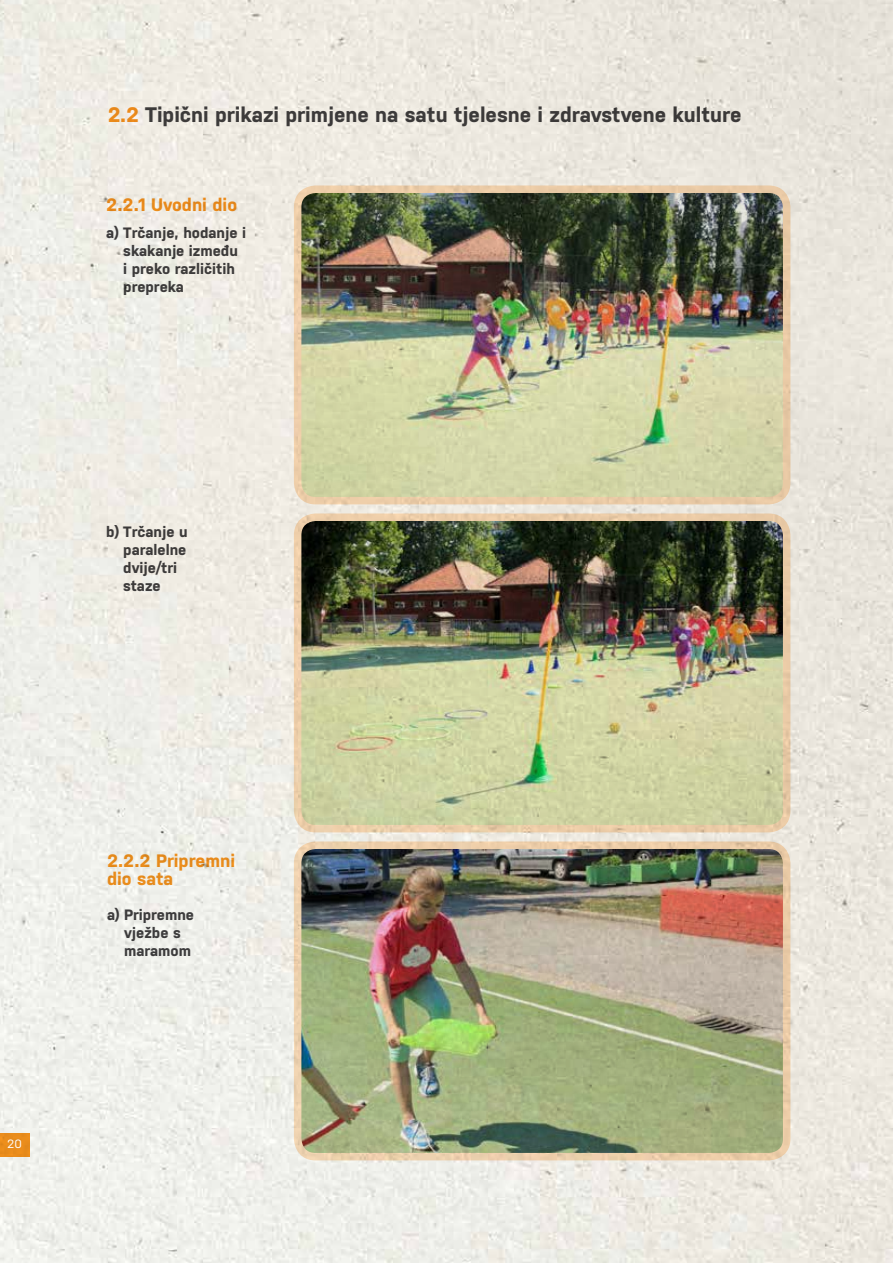
<style>
.page{position:relative;width:893px;height:1263px;background:#fff}
.page>*{position:absolute;margin:0;border:0;box-sizing:border-box;transform-origin:0 0}
.t1{font:700 21px "Nudista";color:#414042}
.t2{font:700 18px/18px "Nudista";color:#f7941e}
.t3{font:700 15px/18px "Nudista";color:#414042}
.t4{font:12px "Nudista";color:#fff}
.s1{color:#f7941e}
.s2{color:#fff}
</style>
<div class="page">
<img style="left:0;top:0;width:893px;height:1263px">
<div style="left:0;top:1133px;width:29px;height:24px;background:#e98c1b"></div>
<img style="left:298px;top:189px;width:489px;height:312px">
<div style="left:294px;top:185px;width:496px;height:319px;border:8px solid #fee0bf;border-radius:18px"></div>
<img style="left:298px;top:517px;width:489px;height:312px">
<div style="left:294px;top:513px;width:496px;height:319px;border:8px solid #fee0bf;border-radius:18px"></div>
<img style="left:298px;top:845px;width:489px;height:312px">
<div style="left:294px;top:841px;width:496px;height:319px;border:8px solid #fee0bf;border-radius:18px"></div>
<h1 class="t1" style="left:107px;top:99px;width:636px"><span class="s1">2.2</span> Tipični prikazi primjene na satu tjelesne i zdravstvene kulture</h1>
<p class="t2" style="left:106px;top:194px;width:164px">2.2.1 Uvodni dio <span class="s2">sat</span></p>
<p class="t3" style="left:123px;top:222px;width:124px;text-indent:-17px">a) Trčanje, hodanje i skakanje između<br>i preko različitih prepreka</p>
<p class="t3" style="left:123px;top:522px;width:66px;text-indent:-17px">b) Trčanje u paralelne dvije/tri staze</p>
<p class="t4" style="left:7px;top:1135px;width:16px">20</p>
<p class="t2" style="left:107px;top:850px;width:130px">2.2.2 Pripremni dio sata</p>
<p class="t3" style="left:124px;top:904px;width:72px;text-indent:-17px">a) Pripremne vježbe s maramom</p>
</div>
